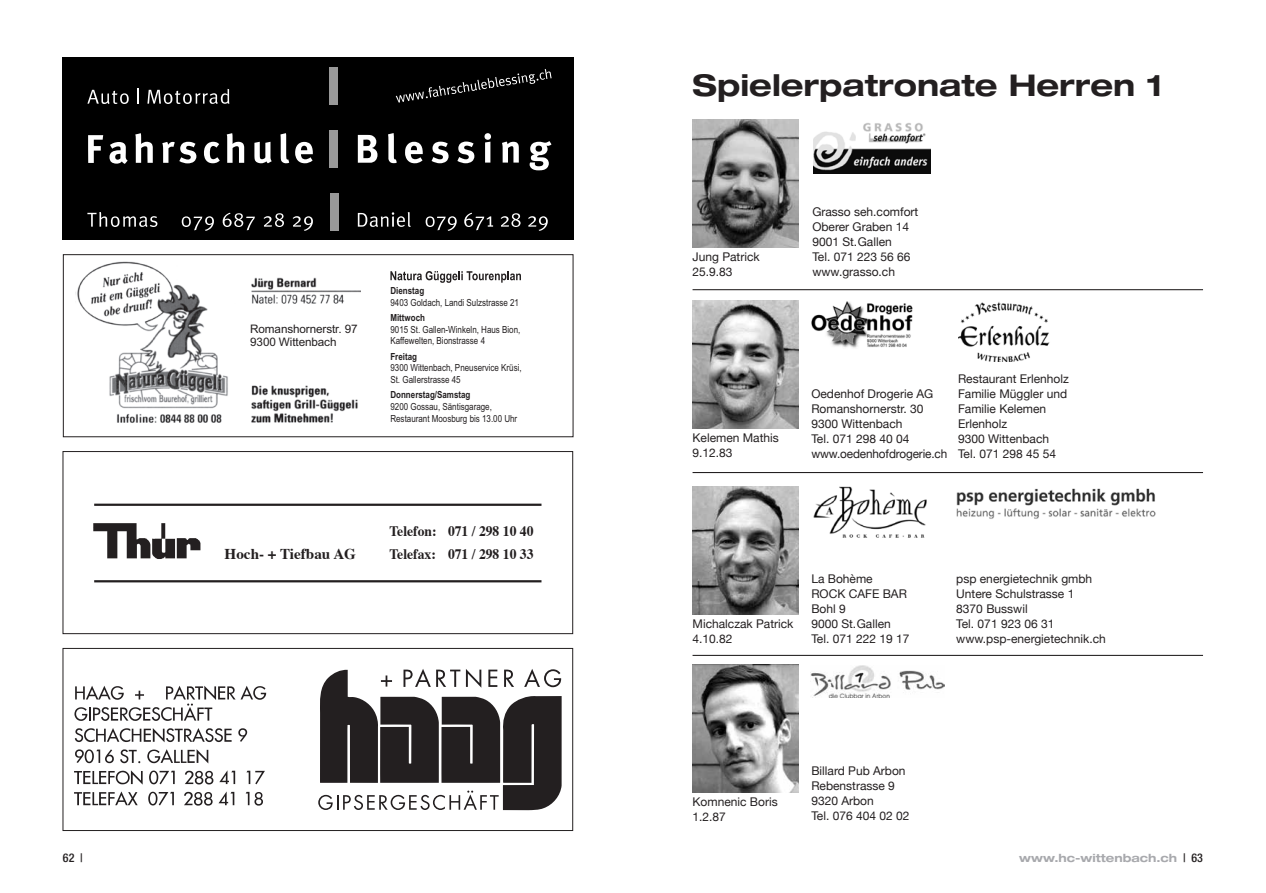
<style>
.page{position:relative;width:1266px;height:893px;background:#fff}
.page>*{position:absolute;margin:0;border:0;box-sizing:border-box;transform-origin:0 0}
.t1{font:700 expanded 30px "Helvetica Neue LT";color:#231f20}
.t2{font:700 15px "Times";color:#231f20}
.t3{font:700 14.55px "Times";color:#231f20;scale:.94 1}
.t4{font:12px/15px "Helvetica Neue";color:#231f20}
.t5{font:500 condensed 12px "Helvetica Neue LT";color:#231f20}
.t6{font:11.7px/13.2px "Arial";letter-spacing:-.01em;color:#231f20}
.t7{font:700 expanded 11.25px "Helvetica Neue LT";color:#a8a9ad}
.t8{font:9.75px/11.7px "Arial";color:#231f20;scale:.82 1}
.t9{font:700 9.75px "Arial";color:#231f20;scale:.82 1}
.s1{font-weight:500;font-stretch:condensed;font-size:12px;color:#231f20}
</style>
<div class="page">
<hr style="left:692px;top:289px;width:510px;height:1px;background:#231f20">
<hr style="left:692px;top:472px;width:510px;height:1px;background:#231f20">
<hr style="left:692px;top:655px;width:510px;height:1px;background:#231f20">
<img style="left:77px;top:261px;width:283px;height:162px">
<svg style="left:390px;top:271px;width:131px;height:12px"></svg>
<div style="left:63px;top:254px;width:510px;height:183px;border:1px solid #231f20"></div>
<div style="left:63px;top:648px;width:510px;height:183px;border:1px solid #231f20"></div>
<svg style="left:318px;top:669px;width:243px;height:141px"></svg>
<svg style="left:74px;top:686px;width:192px;height:35px"></svg>
<svg style="left:75px;top:728px;width:157px;height:14px"></svg>
<svg style="left:238px;top:728px;width:9px;height:14px"></svg>
<svg style="left:75px;top:749px;width:39px;height:14px"></svg>
<svg style="left:120px;top:749px;width:20px;height:14px"></svg>
<svg style="left:147px;top:749px;width:61px;height:14px"></svg>
<svg style="left:74px;top:770px;width:69px;height:15px"></svg>
<svg style="left:149px;top:771px;width:26px;height:13px"></svg>
<svg style="left:185px;top:771px;width:28px;height:13px"></svg>
<svg style="left:219px;top:770px;width:16px;height:14px"></svg>
<svg style="left:246px;top:771px;width:19px;height:13px"></svg>
<svg style="left:74px;top:791px;width:64px;height:14px"></svg>
<svg style="left:148px;top:792px;width:26px;height:13px"></svg>
<svg style="left:184px;top:791px;width:50px;height:15px"></svg>
<svg style="left:246px;top:792px;width:17px;height:14px"></svg>
<img style="left:692px;top:664px;width:107px;height:128px">
<img style="left:692px;top:301px;width:107px;height:127px">
<img style="left:692px;top:120px;width:107px;height:127px">
<div style="left:63px;top:451px;width:510px;height:183px;border:1px solid #231f20"></div>
<img style="left:93px;top:523px;width:108px;height:36px">
<hr style="left:94px;top:504px;width:447px;height:2px;background:#231f20">
<hr style="left:94px;top:580px;width:447px;height:2px;background:#231f20">
<div style="left:63px;top:57px;width:511px;height:183px;background:#000"></div>
<div style="left:330px;top:130px;width:8px;height:37px;background:#999"></div>
<div style="left:329px;top:67px;width:9px;height:38px;background:#999"></div>
<div style="left:330px;top:194px;width:8px;height:37px;background:#999"></div>
<svg style="left:88px;top:135px;width:15px;height:28px"></svg>
<svg style="left:109px;top:142px;width:19px;height:22px"></svg>
<svg style="left:135px;top:133px;width:18px;height:30px"></svg>
<svg style="left:162px;top:142px;width:34px;height:21px"></svg>
<svg style="left:204px;top:142px;width:16px;height:21px"></svg>
<svg style="left:227px;top:133px;width:17px;height:30px"></svg>
<svg style="left:254px;top:142px;width:18px;height:21px"></svg>
<svg style="left:280px;top:133px;width:9px;height:30px"></svg>
<svg style="left:295px;top:142px;width:18px;height:21px"></svg>
<svg style="left:358px;top:135px;width:19px;height:28px"></svg>
<svg style="left:388px;top:133px;width:9px;height:30px"></svg>
<svg style="left:405px;top:142px;width:18px;height:21px"></svg>
<svg style="left:431px;top:142px;width:17px;height:21px"></svg>
<svg style="left:457px;top:142px;width:17px;height:21px"></svg>
<svg style="left:484px;top:133px;width:7px;height:30px"></svg>
<svg style="left:502px;top:142px;width:17px;height:21px"></svg>
<svg style="left:529px;top:141px;width:22px;height:29px"></svg>
<svg style="left:358px;top:212px;width:53px;height:15px"></svg>
<svg style="left:425px;top:216px;width:31px;height:15px"></svg>
<svg style="left:464px;top:213px;width:29px;height:17px"></svg>
<svg style="left:500px;top:213px;width:20px;height:14px"></svg>
<svg style="left:528px;top:216px;width:20px;height:15px"></svg>
<svg style="left:87px;top:212px;width:70px;height:15px"></svg>
<svg style="left:182px;top:216px;width:32px;height:15px"></svg>
<svg style="left:223px;top:213px;width:32px;height:17px"></svg>
<svg style="left:263px;top:213px;width:21px;height:14px"></svg>
<svg style="left:293px;top:216px;width:20px;height:15px"></svg>
<svg style="left:396px;top:69px;width:155px;height:34px"></svg>
<svg style="left:87px;top:90px;width:42px;height:14px"></svg>
<svg style="left:137px;top:88px;width:2px;height:16px"></svg>
<svg style="left:147px;top:89px;width:82px;height:15px"></svg>
<img style="left:813px;top:123px;width:117px;height:51px">
<img style="left:811px;top:301px;width:102px;height:47px">
<img style="left:958px;top:302px;width:92px;height:60px">
<img style="left:810px;top:665px;width:134px;height:32px">
<img style="left:692px;top:487px;width:107px;height:127px">
<img style="left:813px;top:487px;width:114px;height:51px">
<img style="left:956px;top:488px;width:200px;height:31px">
<h1 class="t1" style="left:692px;top:66px;width:472px">Spielerpatronate Herren 1</h1>
<p class="t6" style="left:250px;top:322px;width:109px">Romanshornerstr. 97<br>9300 Wittenbach</p>
<p class="t9" style="left:390px;top:284px;width:43px">Dienstag</p>
<p class="t8" style="left:390px;top:296px;width:158px">9403 Goldach, Landi Sulzstrasse 21</p>
<p class="t9" style="left:390px;top:311px;width:44px">Mittwoch</p>
<p class="t8" style="left:390px;top:323px;width:160px">9015 St. Gallen-Winkeln, Haus Bion,<br>Kaffewelten, Bionstrasse 4</p>
<p class="t9" style="left:390px;top:350px;width:34px">Freitag</p>
<p class="t8" style="left:390px;top:362px;width:162px">9300 Wittenbach, Pneuservice Krüsi,<br>St. Gallerstrasse 45</p>
<p class="t9" style="left:390px;top:389px;width:99px">Donnerstag/Samstag</p>
<p class="t8" style="left:390px;top:401px;width:156px">9200 Gossau, Säntisgarage,<br>Restaurant Moosburg bis 13.00 Uhr</p>
<p class="t3" style="left:389px;top:517px;width:155px">Telefon: 071 / 298 10 40</p>
<p class="t2" style="left:225px;top:540px;width:133px">Hoch- + Tiefbau AG</p>
<p class="t3" style="left:389px;top:540px;width:155px">Telefax: 071 / 298 10 33</p>
<p class="t4" style="left:692px;top:250px;width:69px">Jung Patrick<br>25.9.83</p>
<p class="t4" style="left:812px;top:204px;width:108px">Grasso seh.comfort<br>Oberer Graben 14<br>9001 St. Gallen<br>Tel. 071 223 56 66 www.grasso.ch</p>
<p class="t4" style="left:692px;top:431px;width:88px">Kelemen Mathis<br>9.12.83</p>
<p class="t4" style="left:811px;top:386px;width:137px">Oedenhof Drogerie AG<br>Romanshornerstr. 30<br>9300 Wittenbach<br>Tel. 071 298 40 04 www.oedenhofdrogerie.ch</p>
<p class="t4" style="left:958px;top:371px;width:112px">Restaurant Erlenholz<br>Familie Müggler und<br>Familie Kelemen<br>Erlenholz<br>9300 Wittenbach<br>Tel. 071 298 45 54</p>
<p class="t4" style="left:692px;top:617px;width:102px">Michalczak Patrick<br>4.10.82</p>
<p class="t4" style="left:811px;top:571px;width:100px">La Bohème<br>ROCK CAFE BAR<br>Bohl 9<br>9000 St. Gallen<br>Tel. 071 222 19 17</p>
<p class="t4" style="left:956px;top:571px;width:151px">psp energietechnik gmbh<br>Untere Schulstrasse 1<br>8370 Busswil<br>Tel. 071 923 06 31 www.psp-energietechnik.ch</p>
<p class="t4" style="left:692px;top:795px;width:87px">Komnenic Boris<br>1.2.87</p>
<p class="t4" style="left:811px;top:764px;width:100px">Billard Pub Arbon<br>Rebenstrasse 9<br>9320 Arbon<br>Tel. 076 404 02 02</p>
<p class="t5" style="left:63px;top:851px;width:21px">62 |</p>
<p class="t7" style="left:1019px;top:851px;width:185px">www.hc-wittenbach.ch <span class="s1">| 63</span></p>
</div>
